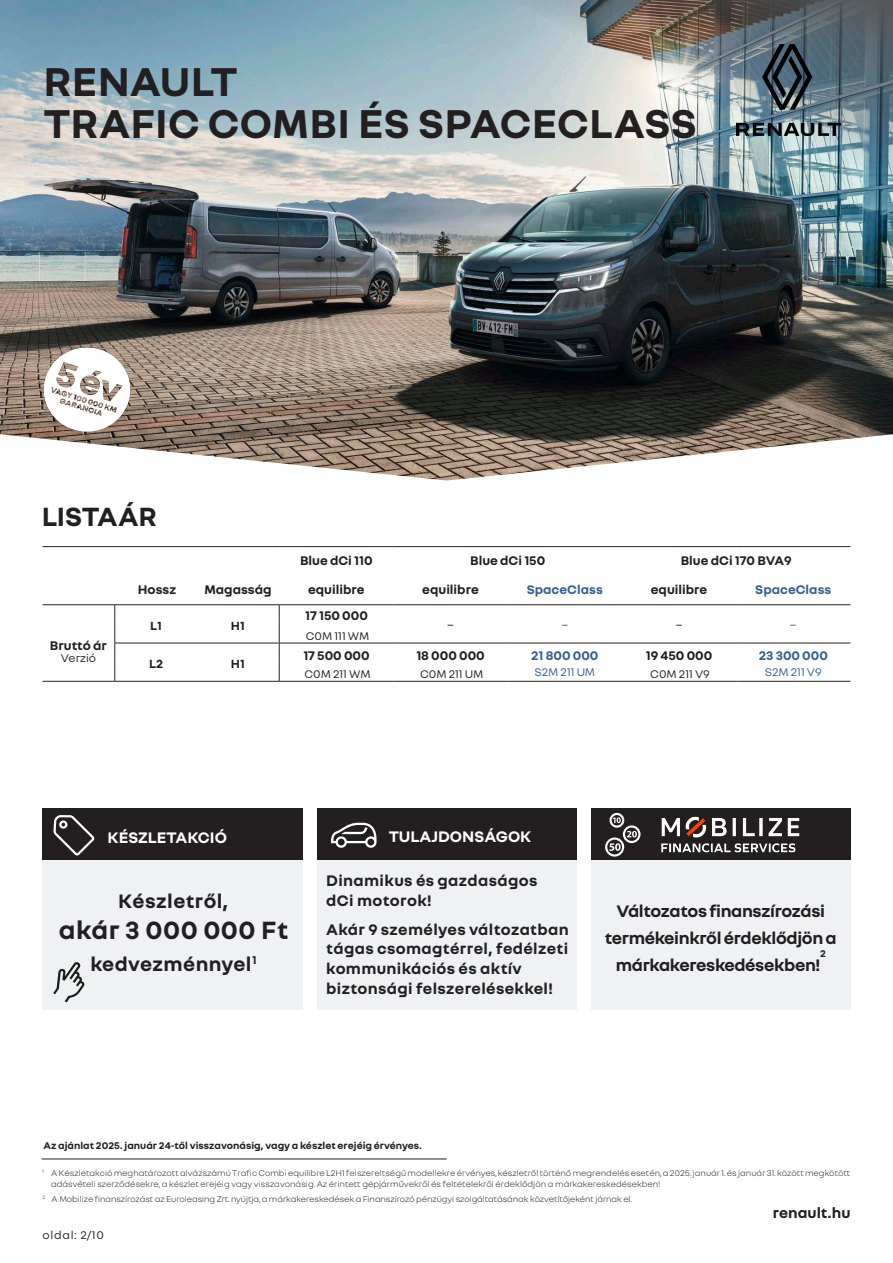
<style>
.page{position:relative;width:893px;height:1263px;background:#fff}
.page>*{position:absolute;margin:0;border:0;box-sizing:border-box;transform-origin:0 0}
.t1{font:700 43.5px/42px "Nouvel R";letter-spacing:.005em;color:#231f20}
.t2{font:700 28.5px "Nouvel R";letter-spacing:-.01em;color:#231f20}
.t3{font:700 27px "Nouvel R";letter-spacing:.02em;color:#231f20}
.t4{font:700 21px "Nouvel R";letter-spacing:.02em;color:#231f20}
.t5{font:700 18px/27px "Nouvel R";letter-spacing:-.02em;color:#231f20;text-align:center}
.t6{font:700 16.5px/19.8px "Nouvel R";letter-spacing:.02em;color:#231f20}
.t7{font:700 16.5px "Nouvel R";color:#fff}
.povinne_ruceni{font:700 15.75px "Nouvel R";color:#231f20}
.t8{font:700 13.5px "Nouvel R";color:#231f20}
.t9{font:700 13.5px "Nouvel R";color:#366092}
.t10{font:13.5px "Nouvel R";color:#231f20}
.t11{font:13.5px "Nouvel R";color:#366092}
.t12{font:700 12.75px "Nouvel R";color:#231f20}
.t13{font:12px "Nouvel R";color:#231f20}
.t14{font:12px "Nouvel R";color:#366092}
.t15{font:700 10.5px "Nouvel R";color:#231f20}
.t16{font:300 9px/10.5px "Nouvel R";color:#231f20}
</style>
<div class="page">
<hr style="left:279px;top:604px;width:114px;height:1px;background:#231f20">
<hr style="left:393px;top:604px;width:115px;height:1px;background:#231f20">
<hr style="left:508px;top:604px;width:114px;height:1px;background:#231f20">
<hr style="left:622px;top:604px;width:114px;height:1px;background:#231f20">
<hr style="left:736px;top:604px;width:114px;height:1px;background:#231f20">
<hr style="left:279px;top:643px;width:114px;height:1px;background:#231f20">
<hr style="left:622px;top:643px;width:114px;height:1px;background:#231f20">
<hr style="left:43px;top:546px;width:72px;height:1px;background:#231f20">
<hr style="left:115px;top:546px;width:82px;height:1px;background:#231f20">
<hr style="left:197px;top:546px;width:82px;height:1px;background:#231f20">
<hr style="left:43px;top:604px;width:72px;height:1px;background:#231f20">
<hr style="left:43px;top:681px;width:72px;height:1px;background:#231f20">
<hr style="left:279px;top:681px;width:114px;height:1px;background:#231f20">
<hr style="left:622px;top:681px;width:114px;height:1px;background:#231f20">
<hr style="left:279px;top:546px;width:114px;height:1px;background:#231f20">
<hr style="left:393px;top:546px;width:115px;height:1px;background:#231f20">
<hr style="left:508px;top:546px;width:114px;height:1px;background:#231f20">
<hr style="left:622px;top:546px;width:114px;height:1px;background:#231f20">
<hr style="left:736px;top:546px;width:114px;height:1px;background:#231f20">
<hr style="left:736px;top:681px;width:114px;height:1px;background:#231f20">
<hr style="left:115px;top:604px;width:82px;height:1px;background:#231f20">
<hr style="left:197px;top:604px;width:82px;height:1px;background:#231f20">
<hr style="left:114px;top:643px;width:83px;height:1px;background:#231f20">
<hr style="left:197px;top:643px;width:82px;height:1px;background:#231f20">
<svg style="left:114px;top:605px;width:1px;height:76px"></svg>
<svg style="left:279px;top:605px;width:1px;height:76px"></svg>
<hr style="left:115px;top:681px;width:82px;height:1px;background:#231f20">
<hr style="left:197px;top:681px;width:82px;height:1px;background:#231f20">
<hr style="left:393px;top:643px;width:115px;height:1px;background:#231f20">
<hr style="left:508px;top:643px;width:114px;height:1px;background:#231f20">
<hr style="left:393px;top:681px;width:115px;height:1px;background:#231f20">
<hr style="left:508px;top:681px;width:114px;height:1px;background:#231f20">
<hr style="left:736px;top:643px;width:114px;height:1px;background:#231f20">
<hr style="left:42px;top:1158px;width:405px;height:1px;background:#231f20">
<div style="left:591px;top:860px;width:259px;height:150px;background:#eff1f2"></div>
<div style="left:317px;top:860px;width:259px;height:150px;background:#eff1f2"></div>
<div style="left:591px;top:809px;width:259px;height:51px;background:#231f20"></div>
<div style="left:317px;top:809px;width:259px;height:51px;background:#231f20"></div>
<svg style="left:605px;top:813px;width:35px;height:43px"></svg>
<svg style="left:331px;top:823px;width:46px;height:25px"></svg>
<div style="left:42px;top:860px;width:261px;height:150px;background:#eff1f2"></div>
<div style="left:42px;top:809px;width:261px;height:51px;background:#231f20"></div>
<svg style="left:53px;top:815px;width:42px;height:40px"></svg>
<svg style="left:53px;top:962px;width:32px;height:41px"></svg>
<img style="left:644px;top:808px;width:167px;height:45px">
<img style="left:0;top:0;width:893px;height:480px">
<img style="left:507px;top:0;width:386px;height:239px">
<img style="left:736px;top:45px;width:104px;height:91px">
<img style="left:33px;top:337px;width:108px;height:104px">
<p class="t1" style="left:44px;top:58px;width:655px">RENAULT<br>TRAFIC COMBI ÉS SPACECLASS</p>
<p class="t2" style="left:42px;top:498px;width:117px">LISTAÁR</p>
<p class="t8" style="left:300px;top:552px;width:74px">Blue dCi 110</p>
<p class="t8" style="left:470px;top:552px;width:77px">Blue dCi 150</p>
<p class="t8" style="left:681px;top:552px;width:112px">Blue dCi 170 BVA9</p>
<p class="t8" style="left:138px;top:581px;width:40px">Hossz</p>
<p class="t8" style="left:204px;top:581px;width:69px">Magasság</p>
<p class="t8" style="left:308px;top:581px;width:58px">equilibre</p>
<p class="t8" style="left:422px;top:581px;width:58px">equilibre</p>
<p class="t9" style="left:527px;top:581px;width:78px">SpaceClass</p>
<p class="t8" style="left:651px;top:581px;width:58px">equilibre</p>
<p class="t9" style="left:755px;top:581px;width:78px">SpaceClass</p>
<p class="t8" style="left:50px;top:636px;width:59px">Bruttó ár</p>
<p class="t13" style="left:61px;top:651px;width:37px">Verzió</p>
<p class="t12" style="left:150px;top:618px;width:13px">L1</p>
<p class="t12" style="left:231px;top:618px;width:15px">H1</p>
<p class="t12" style="left:149px;top:656px;width:15px">L2</p>
<p class="t12" style="left:231px;top:656px;width:15px">H1</p>
<p class="t8" style="left:305px;top:607px;width:64px">17 150 000</p>
<p class="t13" style="left:306px;top:628px;width:65px">C0M 111 WM</p>
<p class="t10" style="left:447px;top:616px;width:8px">–</p>
<p class="t11" style="left:561px;top:616px;width:8px">–</p>
<p class="t10" style="left:676px;top:616px;width:8px">–</p>
<p class="t11" style="left:790px;top:616px;width:8px">–</p>
<p class="t8" style="left:303px;top:647px;width:68px">17 500 000</p>
<p class="t8" style="left:416px;top:647px;width:70px">18 000 000</p>
<p class="t9" style="left:531px;top:647px;width:69px">21 800 000</p>
<p class="t8" style="left:646px;top:647px;width:68px">19 450 000</p>
<p class="t9" style="left:759px;top:647px;width:71px">23 300 000</p>
<p class="t13" style="left:304px;top:667px;width:68px">C0M 211 WM</p>
<p class="t13" style="left:420px;top:667px;width:65px">C0M 211 UM</p>
<p class="t14" style="left:534px;top:664px;width:62px">S2M 211 UM</p>
<p class="t13" style="left:650px;top:667px;width:61px">C0M 211 V9</p>
<p class="t14" style="left:765px;top:664px;width:59px">S2M 211 V9</p>
<p class="t7" style="left:108px;top:826px;width:121px">KÉSZLETAKCIÓ</p>
<p class="t4" style="left:118px;top:887px;width:112px">Készletről,</p>
<p class="t3" style="left:59px;top:913px;width:231px">akár 3 000 000 Ft</p>
<p class="t4" style="left:90px;top:950px;width:168px">kedvezménnyel<sup>1</sup></p>
<p class="t7" style="left:389px;top:826px;width:144px">TULAJDONSÁGOK</p>
<p class="t6" style="left:326px;top:870px;width:213px">Dinamikus és gazdaságos dCi motorok!</p>
<p class="t6" style="left:326px;top:918px;width:244px">Akár 9 személyes változatban tágas csomagtérrel, fedélzeti kommunikációs és aktív biztonsági felszerelésekkel!</p>
<p class="t5" style="left:605px;top:896px;width:234px">Változatos finanszírozási termékeinkről érdeklődjön a márkakereskedésekben!</p>
<p class="t15" style="left:820px;top:947px;width:7px">2</p>
<p class="t15" style="left:44px;top:1139px;width:380px">Az ajánlat 2025. január 24-től visszavonásig, vagy a készlet erejéig érvényes.</p>
<p class="t16" style="left:51px;top:1167px;width:801px;text-indent:-9px"><sup>1</sup> A Készletakció meghatározott alvázszámú Trafic Combi equilibre L2H1 felszereltségű modellekre érvényes, készletről történő megrendelés esetén, a 2025. január 1. és január 31. között megkötött adásvételi szerződésekre, a készlet erejéig vagy visszavonásig. Az érintett gépjárművekről és feltételekről érdeklődjön a márkakereskedésekben!</p>
<p class="t16" style="left:43px;top:1193px;width:591px"><sup>2</sup> A Mobilize finanszírozást az Euroleasing Zrt. nyújtja, a márkakereskedések a Finanszírozó pénzügyi szolgáltatásának közvetítőjeként járnak el.</p>
<h3 class="t13" style="left:43px;top:1227px;width:63px">oldal: 2/10</h3>
<p class="povinne_ruceni" style="left:773px;top:1203px;width:79px">renault.hu</p>
</div>
